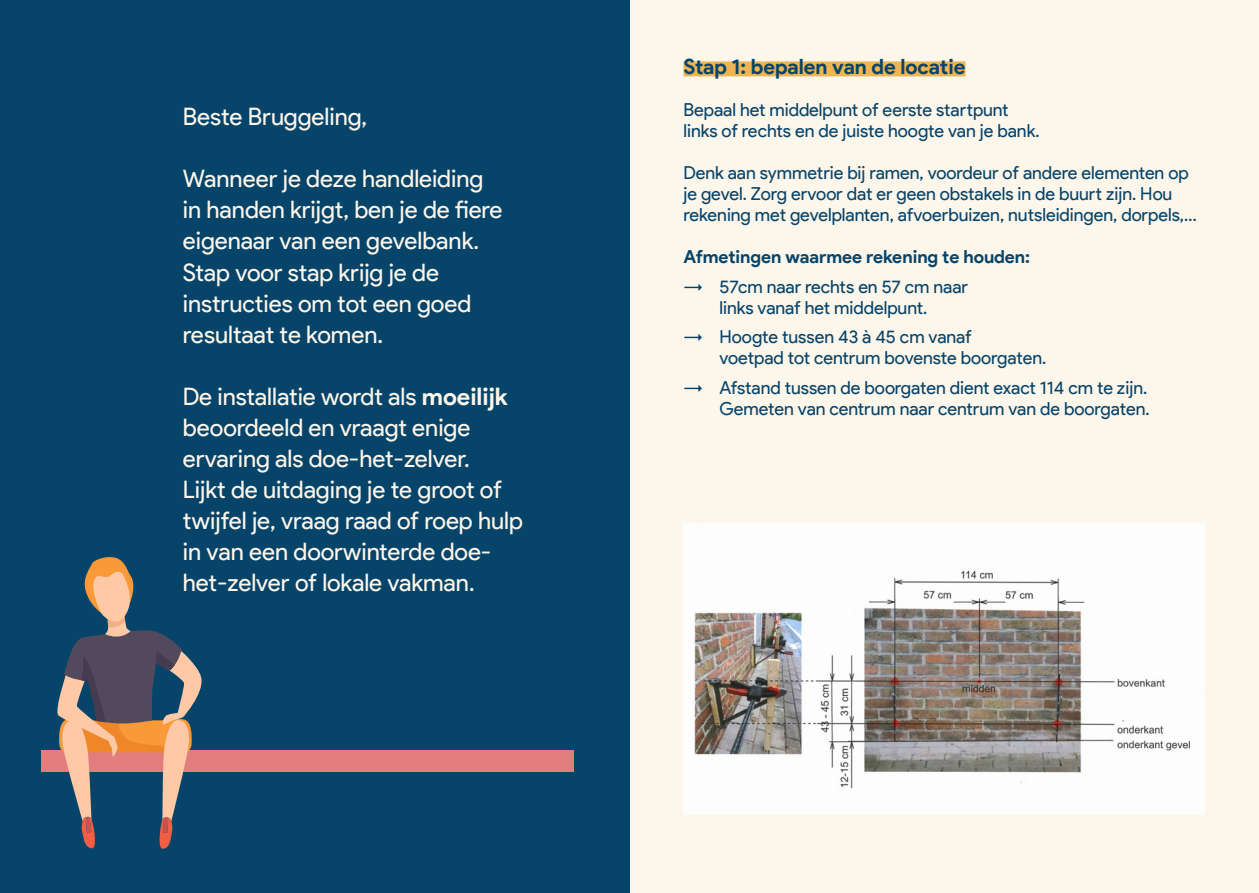
<style>
.page{position:relative;width:1259px;height:893px;background:#fff}
.page>*{position:absolute;margin:0;border:0;box-sizing:border-box;transform-origin:0 0}
.t1{font:24.15px/31px "Product Sans";color:#fdf6ea}
.t2{font:700 21px "Product Sans";letter-spacing:-.005em;color:#07446a}
.t3{font:18px/21px "Product Sans";color:#07446a}
.t4{font:700 18px "Product Sans";color:#07446a}
.s1{font-weight:700}
</style>
<div class="page">
<div style="left:629px;top:0;width:630px;height:893px;background:#fdf6ea"></div>
<div style="left:0;top:0;width:629px;height:893px;background:#07446a"></div>
<div style="left:41px;top:750px;width:533px;height:22px;background:#e27d7e"></div>
<svg style="left:57px;top:557px;width:145px;height:292px"></svg>
<div style="left:683px;top:61px;width:282px;height:15px;background:#f0b550"></div>
<img style="left:683px;top:523px;width:522px;height:292px">
<h1 class="t1" style="left:183px;top:102px;width:186px">Beste Bruggeling,</h1>
<h1 class="t1" style="left:183px;top:164px;width:321px">Wanneer je deze handleiding in handen krijgt, ben je de fiere eigenaar van een gevelbank.<br>Stap voor stap krijg je de instructies om tot een goed resultaat te komen.</h1>
<h1 class="t1" style="left:183px;top:381px;width:342px">De installatie wordt als <span class="s1">moeilijk </span>beoordeeld en vraagt enige ervaring als doe-het-zelver.<br>Lijkt de uitdaging je te groot of twijfel je, vraag raad of roep hulp in van een doorwinterde doe&shy;het-zelver of lokale vakman.</h1>
<p class="t2" style="left:683px;top:54px;width:283px">Stap 1: bepalen van de locatie</p>
<p class="t3" style="left:683px;top:100px;width:357px">Bepaal het middelpunt of eerste startpunt links of rechts en de juiste hoogte van je bank.</p>
<p class="t3" style="left:683px;top:163px;width:515px">Denk aan symmetrie bij ramen, voordeur of andere elementen op je gevel. Zorg ervoor dat er geen obstakels in de buurt zijn. Hou rekening met gevelplanten, afvoerbuizen, nutsleidingen, dorpels,…</p>
<p class="t4" style="left:683px;top:246px;width:348px">Afmetingen waarmee rekening te houden:</p>
<p class="t3" style="left:683px;top:276px;width:286px;text-align:center">-&gt; 57cm naar rechts en 57 cm naar links vanaf het middelpunt.</p>
<p class="t3" style="left:719px;top:327px;width:328px;text-indent:-36px">-&gt; Hoogte tussen 43 à 45 cm vanaf<br>voetpad tot centrum bovenste boorgaten.</p>
<p class="t3" style="left:683px;top:377px;width:468px;text-align:right">-&gt; Afstand tussen de boorgaten dient exact 114 cm te zijn.<br>Gemeten van centrum naar centrum van de boorgaten.</p>
</div>
